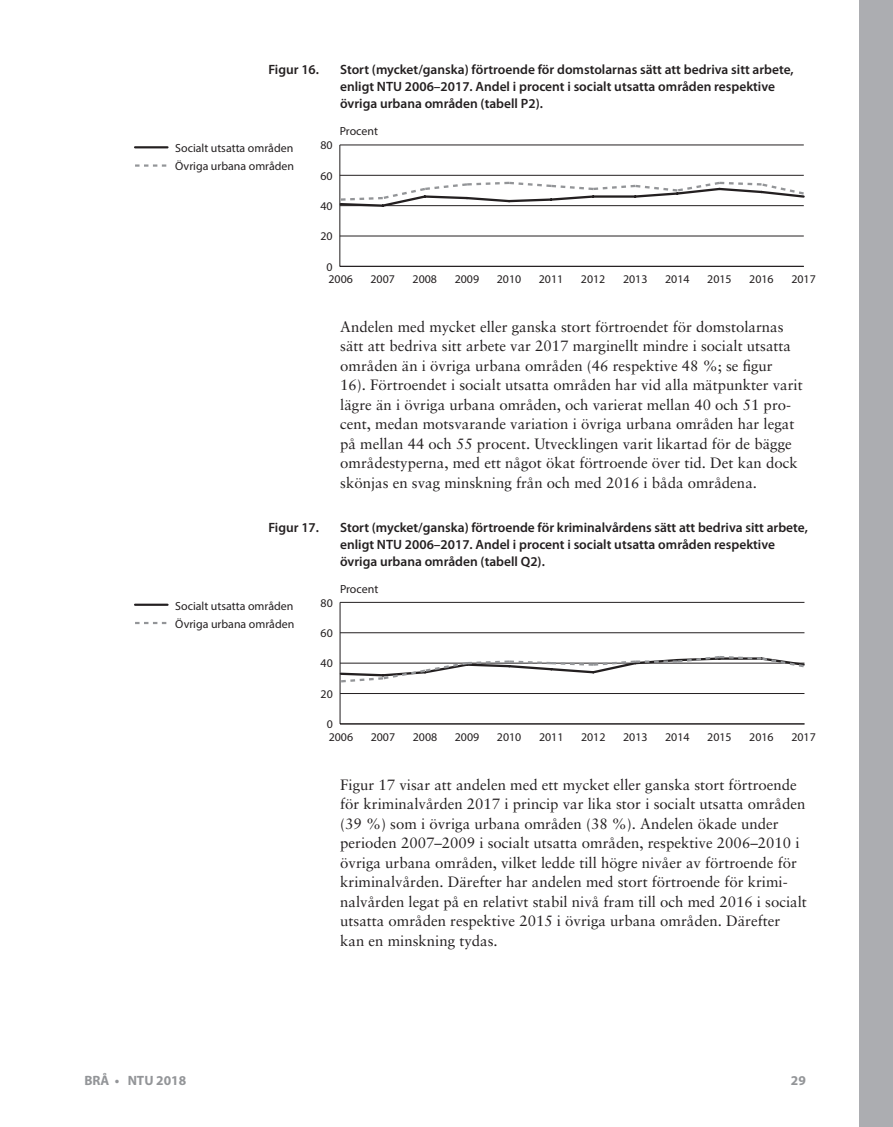
<style>
.page{position:relative;width:893px;height:1127px;background:#fff}
.page>*{position:absolute;margin:0;border:0;box-sizing:border-box;transform-origin:0 0}
.Brödtext{font:15px/19.5px "Sabon Roman 2";color:#231f20}
.Figurtext{font:600 13.5px/16.8px "Myriad Pro";color:#231f20}
.t1{font:700 13.5px "Myriad Pro";color:#939598}
.t2{font:11.85px/18px "Myriad Pro Regular 4";color:#231f20}
</style>
<div class="page">
<div style="left:859px;top:0;width:34px;height:1127px;background:#acadb1"></div>
<hr style="left:135px;top:604px;width:33px;height:2px;background:#231f20">
<svg style="left:135px;top:622px;width:32px;height:2px"></svg>
<hr style="left:340px;top:602px;width:1px;height:122px;background:#231f20">
<hr style="left:340px;top:723px;width:464px;height:1px;background:#231f20">
<hr style="left:340px;top:693px;width:464px;height:1px;background:#231f20">
<hr style="left:340px;top:632px;width:464px;height:1px;background:#231f20">
<hr style="left:340px;top:602px;width:464px;height:1px;background:#231f20">
<svg style="left:339px;top:654px;width:466px;height:30px"></svg>
<hr style="left:135px;top:146px;width:32px;height:2px;background:#231f20">
<svg style="left:135px;top:164px;width:32px;height:3px"></svg>
<hr style="left:339px;top:145px;width:1px;height:121px;background:#231f20">
<hr style="left:340px;top:266px;width:464px;height:1px;background:#231f20">
<hr style="left:340px;top:236px;width:464px;height:1px;background:#231f20">
<hr style="left:340px;top:175px;width:464px;height:1px;background:#231f20">
<hr style="left:340px;top:145px;width:464px;height:1px;background:#231f20">
<svg style="left:339px;top:180px;width:466px;height:28px"></svg>
<p class="Figurtext" style="left:268px;top:61px;width:52px">Figur 16.</p>
<p class="Figurtext" style="left:340px;top:61px;width:455px">Stort (mycket/ganska) förtroende för domstolarnas sätt att bedriva sitt arbete, enligt NTU 2006–2017. Andel i procent i socialt utsatta områden respektive övriga urbana områden (tabell P2).</p>
<p class="t2" style="left:175px;top:139px;width:120px">Socialt utsatta områden<br>Övriga urbana områden</p>
<p class="t2" style="left:320px;top:136px;width:14px">80</p>
<p class="t2" style="left:340px;top:122px;width:40px">Procent</p>
<p class="t2" style="left:320px;top:166px;width:14px">60</p>
<p class="t2" style="left:320px;top:197px;width:14px">40</p>
<p class="t2" style="left:320px;top:227px;width:14px">20</p>
<p class="t2" style="left:326px;top:257px;width:8px">0</p>
<p class="t2" style="left:328px;top:270px;width:26px">2006</p>
<p class="t2" style="left:371px;top:270px;width:26px">2007</p>
<p class="t2" style="left:413px;top:270px;width:26px">2008</p>
<p class="t2" style="left:455px;top:270px;width:26px">2009</p>
<p class="t2" style="left:497px;top:270px;width:26px">2010</p>
<p class="t2" style="left:539px;top:270px;width:26px">2011</p>
<p class="t2" style="left:581px;top:270px;width:26px">2012</p>
<p class="t2" style="left:623px;top:270px;width:26px">2013</p>
<p class="t2" style="left:665px;top:270px;width:26px">2014</p>
<p class="t2" style="left:707px;top:270px;width:26px">2015</p>
<p class="t2" style="left:749px;top:270px;width:26px">2016</p>
<p class="t2" style="left:791px;top:270px;width:26px">2017</p>
<p class="Brödtext" style="left:340px;top:316px;width:464px">Andelen med mycket eller ganska stort förtroendet för domstolarnas sätt att bedriva sitt arbete var 2017 marginellt mindre i socialt utsatta områden än i övriga urbana områden (46 respektive 48 %; se figur<br>16). Förtroendet i socialt utsatta områden har vid alla mätpunkter varit lägre än i övriga urbana områden, och varierat mellan 40 och 51 pro&shy;cent, medan motsvarande variation i övriga urbana områden har legat på mellan 44 och 55 procent. Utvecklingen varit likartad för de bägge områdestyperna, med ett något ökat förtroende över tid. Det kan dock skönjas en svag minskning från och med 2016 i båda områdena.</p>
<p class="Figurtext" style="left:268px;top:519px;width:52px">Figur 17.</p>
<p class="Figurtext" style="left:340px;top:519px;width:469px">Stort (mycket/ganska) förtroende för kriminalvårdens sätt att bedriva sitt arbete, enligt NTU 2006–2017. Andel i procent i socialt utsatta områden respektive övriga urbana områden (tabell Q2).</p>
<p class="t2" style="left:340px;top:579px;width:40px">Procent</p>
<p class="t2" style="left:175px;top:597px;width:121px">Socialt utsatta områden<br>Övriga urbana områden</p>
<p class="t2" style="left:321px;top:593px;width:14px">80</p>
<p class="t2" style="left:321px;top:624px;width:14px">60</p>
<p class="t2" style="left:321px;top:654px;width:14px">40</p>
<p class="t2" style="left:321px;top:684px;width:14px">20</p>
<p class="t2" style="left:327px;top:715px;width:8px">0</p>
<p class="t2" style="left:329px;top:727px;width:26px">2006</p>
<p class="t2" style="left:371px;top:727px;width:26px">2007</p>
<p class="t2" style="left:413px;top:727px;width:26px">2008</p>
<p class="t2" style="left:455px;top:727px;width:26px">2009</p>
<p class="t2" style="left:497px;top:727px;width:26px">2010</p>
<p class="t2" style="left:539px;top:727px;width:26px">2011</p>
<p class="t2" style="left:581px;top:727px;width:26px">2012</p>
<p class="t2" style="left:623px;top:727px;width:26px">2013</p>
<p class="t2" style="left:665px;top:727px;width:26px">2014</p>
<p class="t2" style="left:707px;top:727px;width:26px">2015</p>
<p class="t2" style="left:749px;top:727px;width:26px">2016</p>
<p class="t2" style="left:791px;top:727px;width:26px">2017</p>
<p class="Brödtext" style="left:340px;top:775px;width:468px">Figur 17 visar att andelen med ett mycket eller ganska stort förtroende för kriminalvården 2017 i princip var lika stor i socialt utsatta områden (39 %) som i övriga urbana områden (38 %). Andelen ökade under perioden 2007–2009 i socialt utsatta områden, respektive 2006–2010 i övriga urbana områden, vilket ledde till högre nivåer av förtroende för kriminalvården. Därefter har andelen med stort förtroende för krimi&shy;nalvården legat på en relativt stabil nivå fram till och med 2016 i socialt utsatta områden respektive 2015 i övriga urbana områden. Därefter kan en minskning tydas.</p>
<p class="t1" style="left:84px;top:1071px;width:103px">BRÅ • NTU 2018</p>
<p class="t1" style="left:791px;top:1071px;width:16px">29</p>
</div>
